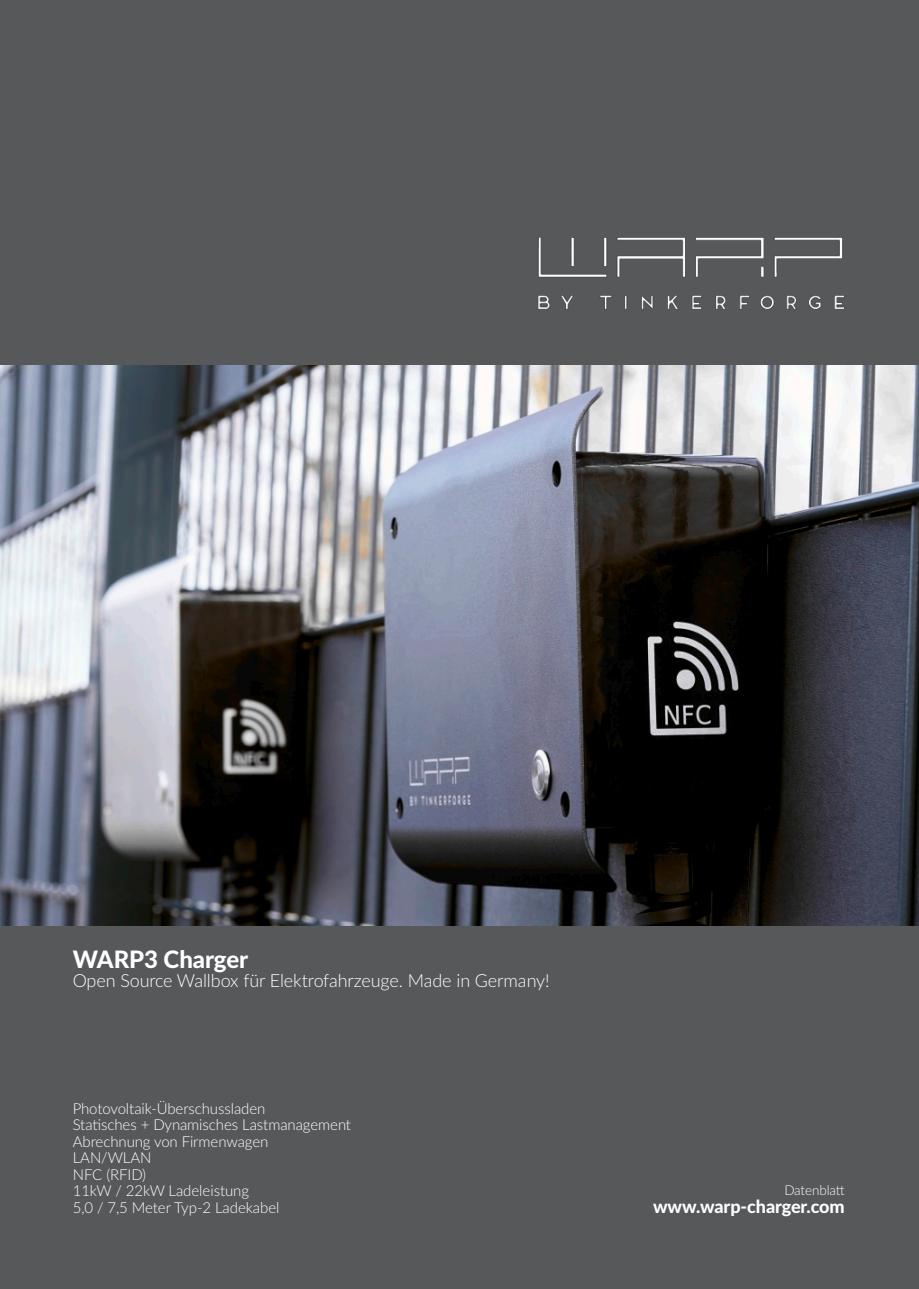
<style>
.page{position:relative;width:919px;height:1289px;background:#fff}
.page>*{position:absolute;margin:0;border:0;box-sizing:border-box;transform-origin:0 0}
.t1{font:800 24px "Lato";letter-spacing:-.005em;color:#fff}
.t2{font:300 18px "Lato";letter-spacing:-.005em;color:#fff}
.t3{font:800 18px "Lato";letter-spacing:-.005em;color:#fff}
.t4{font:300 15px/16.5px "Lato";letter-spacing:-.005em;color:#fff}
.t5{font:300 13.5px "Lato";letter-spacing:-.01em;color:#fff}
</style>
<div class="page">
<img style="left:0;top:365px;width:918px;height:561px">
<div style="left:0;top:926px;width:918px;height:362px;background:#57585a"></div>
<div style="left:0;top:0;width:918px;height:365px;background:#57585a"></div>
<img style="left:538px;top:237px;width:306px;height:72px">
<h1 class="t1" style="left:73px;top:948px;width:177px">WARP3 Charger</h1>
<p class="t2" style="left:73px;top:972px;width:478px">Open Source Wallbox für Elektrofahrzeuge. Made in Germany!</p>
<p class="t4" style="left:73px;top:1100px;width:280px">Photovoltaik‐Überschussladen<br>Statisches + Dynamisches Lastmanagement<br>Abrechnung von Firmenwagen<br>LAN/WLAN<br>NFC (RFID)<br>11kW / 22kW Ladeleistung<br>5,0 / 7,5 Meter Typ‐2 Ladekabel</p>
<p class="t5" style="left:784px;top:1183px;width:62px">Datenblatt</p>
<p class="t3" style="left:653px;top:1197px;width:193px">www.warp‐charger.com</p>
</div>
